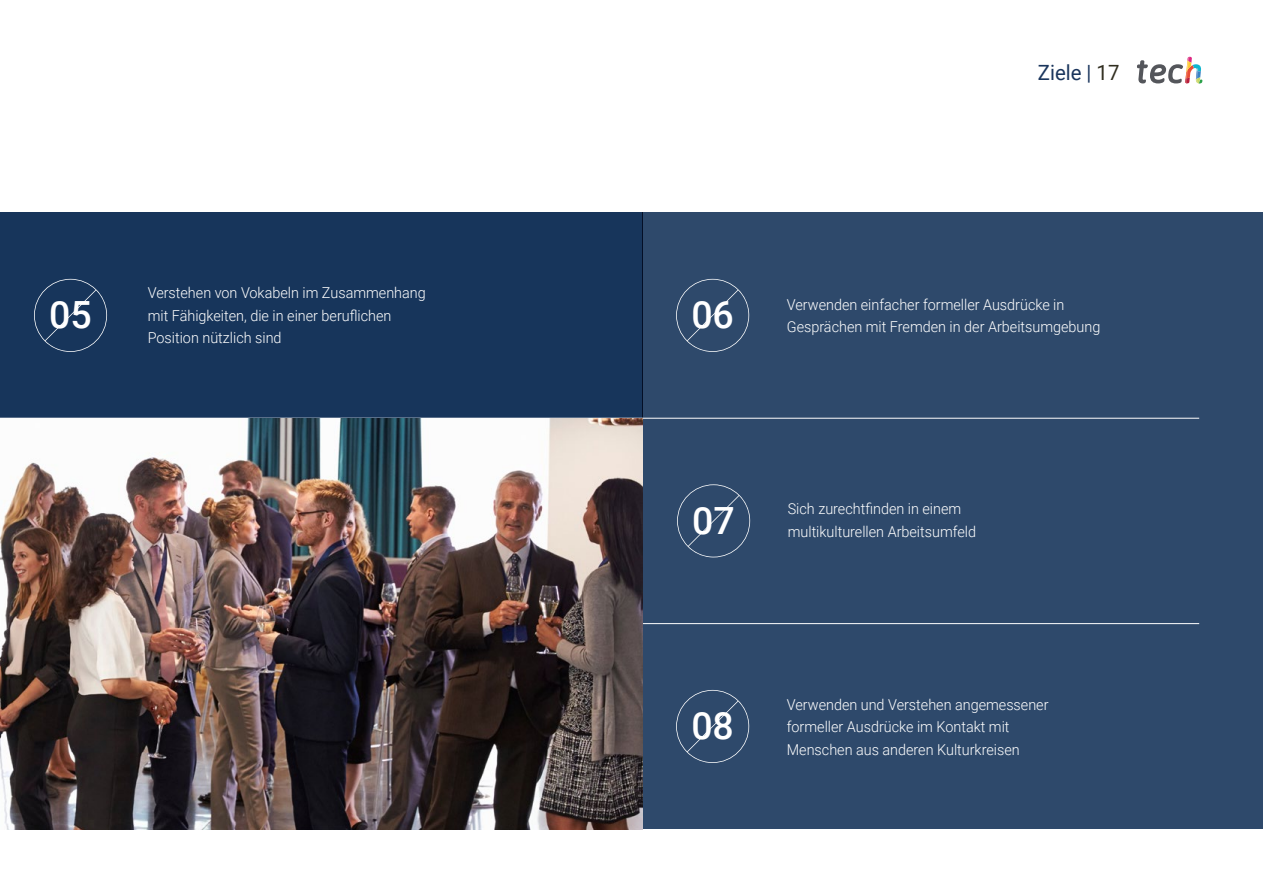
<style>
.page{position:relative;width:1263px;height:893px;background:#fff}
.page>*{position:absolute;margin:0;border:0;box-sizing:border-box;transform-origin:0 0}
.t1{font:500 37.5px "Roboto";color:#fff}
.t2{font:21px "Roboto";color:#1a355c}
.t3{font:300 15px/22.5px "Roboto";color:#fff;scale:.96 1}
.s1{color:#312e20}
</style>
<div class="page">
<div style="left:0;top:213px;width:642px;height:616px;background:#17355b"></div>
<div style="left:642px;top:213px;width:621px;height:616px;background:#2e496b"></div>
<svg style="left:34px;top:279px;width:73px;height:73px"></svg>
<svg style="left:676px;top:279px;width:73px;height:73px"></svg>
<hr style="left:0;top:418px;width:1199px;height:1px;background:#fff">
<hr style="left:0;top:623px;width:1199px;height:1px;background:#fff">
<svg style="left:1137px;top:57px;width:65px;height:27px"></svg>
<img style="left:0;top:418px;width:642px;height:411px">
<svg style="left:677px;top:484px;width:73px;height:73px"></svg>
<svg style="left:676px;top:690px;width:73px;height:73px"></svg>
<h2 class="t2" style="left:1038px;top:57px;width:83px">Ziele | <span class="s1">17</span></h2>
<p class="t3" style="left:148px;top:281px;width:291px">Verstehen von Vokabeln im Zusammenhang mit Fähigkeiten, die in einer beruflichen<br>Position nützlich sind</p>
<p class="t3" style="left:787px;top:293px;width:291px">Verwenden einfacher formeller Ausdrücke in</p>
<h1 class="t1" style="left:49px;top:288px;width:44px">05</h1>
<h1 class="t1" style="left:691px;top:288px;width:44px">06</h1>
<p class="t3" style="left:787px;top:315px;width:328px">Gesprächen mit Fremden in der Arbeitsumgebung</p>
<h1 class="t1" style="left:692px;top:494px;width:44px">07</h1>
<p class="t3" style="left:788px;top:497px;width:182px">Sich zurechtfinden in einem</p>
<p class="t3" style="left:788px;top:519px;width:198px">multikulturellen Arbeitsumfeld</p>
<h1 class="t1" style="left:691px;top:699px;width:44px">08</h1>
<p class="t3" style="left:787px;top:692px;width:274px">Verwenden und Verstehen angemessener formeller Ausdrücke im Kontakt mit<br>Menschen aus anderen Kulturkreisen</p>
</div>
